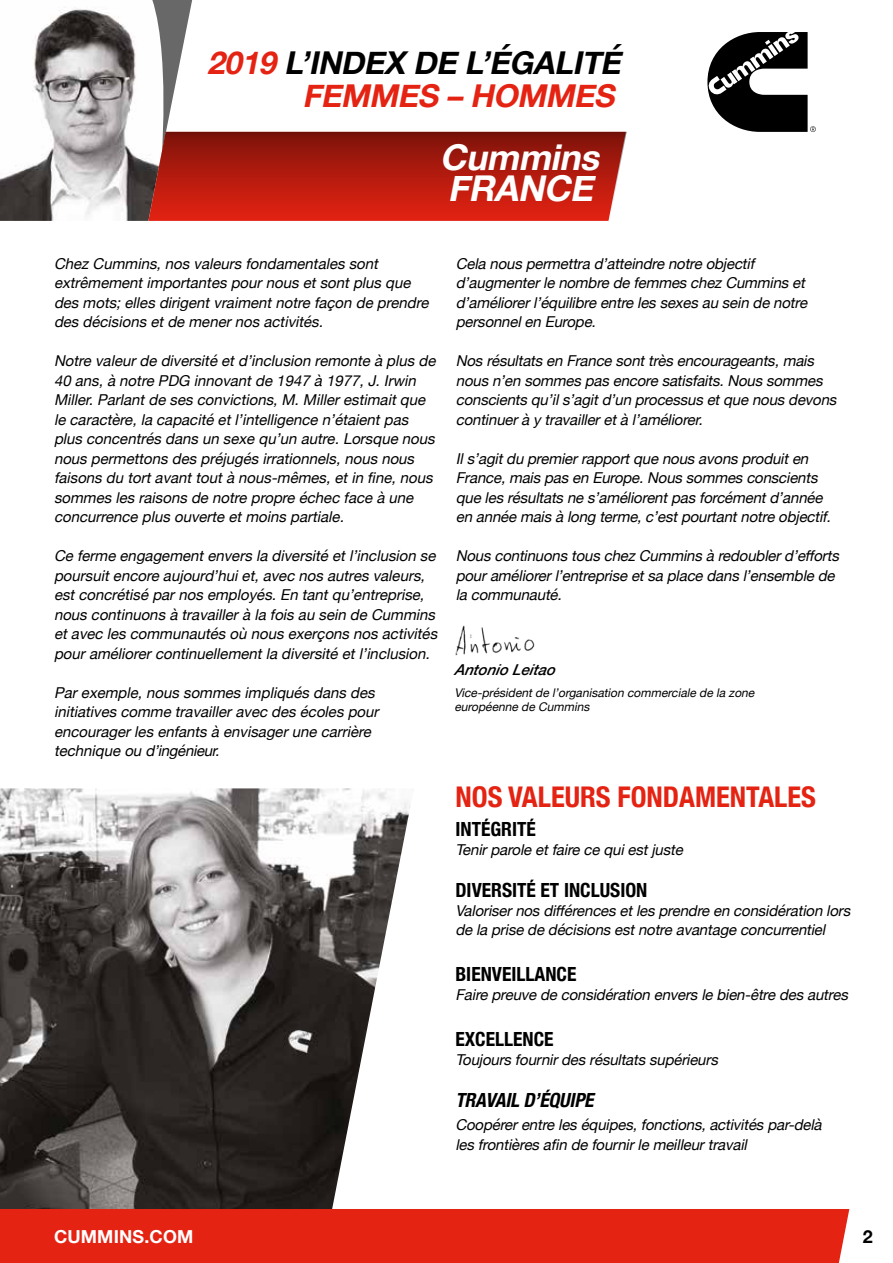
<style>
.page{position:relative;width:893px;height:1263px;background:#fff}
.page>*{position:absolute;margin:0;border:0;box-sizing:border-box;transform-origin:0 0}
.t1{font:italic 700 35.55px/30.9px "Helvetica Neue";color:#fff}
.t2{font:italic 700 31.5px/33px "Helvetica Neue";color:#000;text-align:right}
.t3{font:700 condensed 28.5px "Helvetica Neue";color:#e42313}
.t4{font:700 condensed 19.5px "Helvetica Neue";color:#000}
.t5{font:italic 700 condensed 19.5px "Helvetica Neue";color:#000}
.t6{font:700 17.85px "Helvetica Neue";letter-spacing:.01em;color:#fff}
.t7{font:700 17.85px "Helvetica Neue";color:#000}
.t8{font:italic 15px/19.5px "Helvetica Neue";color:#000}
.t9{font:italic 500 15px "Helvetica Neue";color:#000}
.t10{font:italic 12px/13.5px "Helvetica Neue";color:#000}
.s1{color:#e42313}
</style>
<div class="page">
<img style="left:0;top:788px;width:410px;height:421px">
<img style="left:0;top:8px;width:127px;height:213px">
<div style="left:0;top:1209px;width:849px;height:54px;background:#e42313"></div>
<svg style="left:127px;top:0;width:500px;height:221px"></svg>
<svg style="left:707px;top:32px;width:109px;height:100px"></svg>
<img style="left:455px;top:625px;width:80px;height:31px">
<h2 class="t2" style="left:207px;top:47px;width:425px"><span class="s1">2019</span>L’INDEX DE L’ÉGALITÉ<br><span class="s1">FEMMES –HOMMES</span></h2>
<h1 class="t1" style="left:440px;top:143px;width:172px">Cummins<br>FRANCE</h1>
<p class="t8" style="left:54px;top:254px;width:381px">ChezCummins,nosvaleursfondamentalessont extrêmementimportantespournousetsontplusque desmots;ellesdirigentvraimentnotrefaçondeprendre desdécisionsetdemenernosactivités.</p>
<p class="t8" style="left:54px;top:352px;width:388px">Notrevaleurdediversitéetd’inclusionremonteàplusde 40ans,ànotrePDG innovantde1947à1977,J.Irwin Miller.Parlantdesesconvictions,M.Millerestimaitque lecaractère,lacapacitéetl’intelligencen’étaientpas plusconcentrésdansunsexequ’unautre.Lorsquenous nouspermettonsdespréjugésirrationnels,nousnous faisonsdutortavanttoutànous-mêmes,etinfine,nous sommeslesraisonsdenotrepropreéchecfaceàune concurrenceplusouverteetmoinspartiale.</p>
<p class="t8" style="left:54px;top:547px;width:389px">Cefermeengagementenversladiversitéetl’inclusionse poursuitencoreaujourd’huiet,avecnosautresvaleurs, estconcrétiséparnosemployés.Entantqu’entreprise, nouscontinuonsàtravailleràlafoisauseindeCummins etaveclescommunautésoùnousexerçonsnosactivités pouraméliorercontinuellementladiversitéetl’inclusion.</p>
<p class="t8" style="left:54px;top:683px;width:331px">Parexemple,noussommesimpliquésdansdes initiativescommetravailleravecdesécolespour encouragerlesenfantsàenvisagerunecarrière techniqueoud’ingénieur.</p>
<p class="t8" style="left:456px;top:254px;width:357px">Celanouspermettrad’atteindrenotreobjectif d’augmenterlenombredefemmeschezCumminset d’améliorerl’équilibreentrelessexesauseindenotre personnelenEurope.</p>
<p class="t8" style="left:456px;top:352px;width:387px">NosrésultatsenFrancesonttrèsencourageants,mais nousn’ensommespasencoresatisfaits.Noussommes conscientsqu’ils’agitd’unprocessusetquenousdevons continueràytravailleretàl’améliorer.</p>
<p class="t8" style="left:456px;top:449px;width:381px">Ils’agitdupremierrapportquenousavonsproduiten France,maispasenEurope.Noussommesconscients quelesrésultatsnes’améliorentpasforcémentd’année enannéemaisàlongterme,c’estpourtantnotreobjectif.</p>
<p class="t8" style="left:456px;top:547px;width:389px">NouscontinuonstouschezCumminsàredoublerd’efforts pouraméliorerl’entrepriseetsaplacedansl’ensemblede lacommunauté.</p>
<p class="t9" style="left:454px;top:657px;width:107px">Antonio Leitao</p>
<p class="t10" style="left:454px;top:687px;width:305px">Vice-présidentdel’organisationcommercialedelazone européennedeCummins</p>
<h3 class="t3" style="left:455px;top:774px;width:362px">NOS VALEURS FONDAMENTALES</h3>
<h3 class="t4" style="left:455px;top:813px;width:82px">INTÉGRITÉ</h3>
<p class="t8" style="left:455px;top:841px;width:233px">Tenirparoleetfairecequiestjuste</p>
<h3 class="t4" style="left:455px;top:873px;width:193px">DIVERSITÉ ET INCLUSION</h3>
<p class="t8" style="left:455px;top:901px;width:401px">Valorisernosdifférencesetlesprendreenconsidérationlors delaprisededécisionsestnotreavantageconcurrentiel</p>
<h3 class="t4" style="left:455px;top:958px;width:122px">BIENVEILLANCE</h3>
<p class="t8" style="left:455px;top:986px;width:398px">Fairepreuvedeconsidérationenverslebien-êtredesautres</p>
<h3 class="t4" style="left:455px;top:1023px;width:100px">EXCELLENCE</h3>
<p class="t8" style="left:455px;top:1051px;width:268px">Toujoursfournirdesrésultatssupérieurs</p>
<h3 class="t5" style="left:455px;top:1083px;width:145px">TRAVAILD’ÉQUIPE</h3>
<p class="t8" style="left:455px;top:1116px;width:372px">Coopérerentreleséquipes,fonctions,activitéspar-delà lesfrontièresafindefournirlemeilleurtravail</p>
<p class="t6" style="left:54px;top:1223px;width:141px">CUMMINS.COM</p>
<p class="t7" style="left:863px;top:1223px;width:11px">2</p>
</div>
